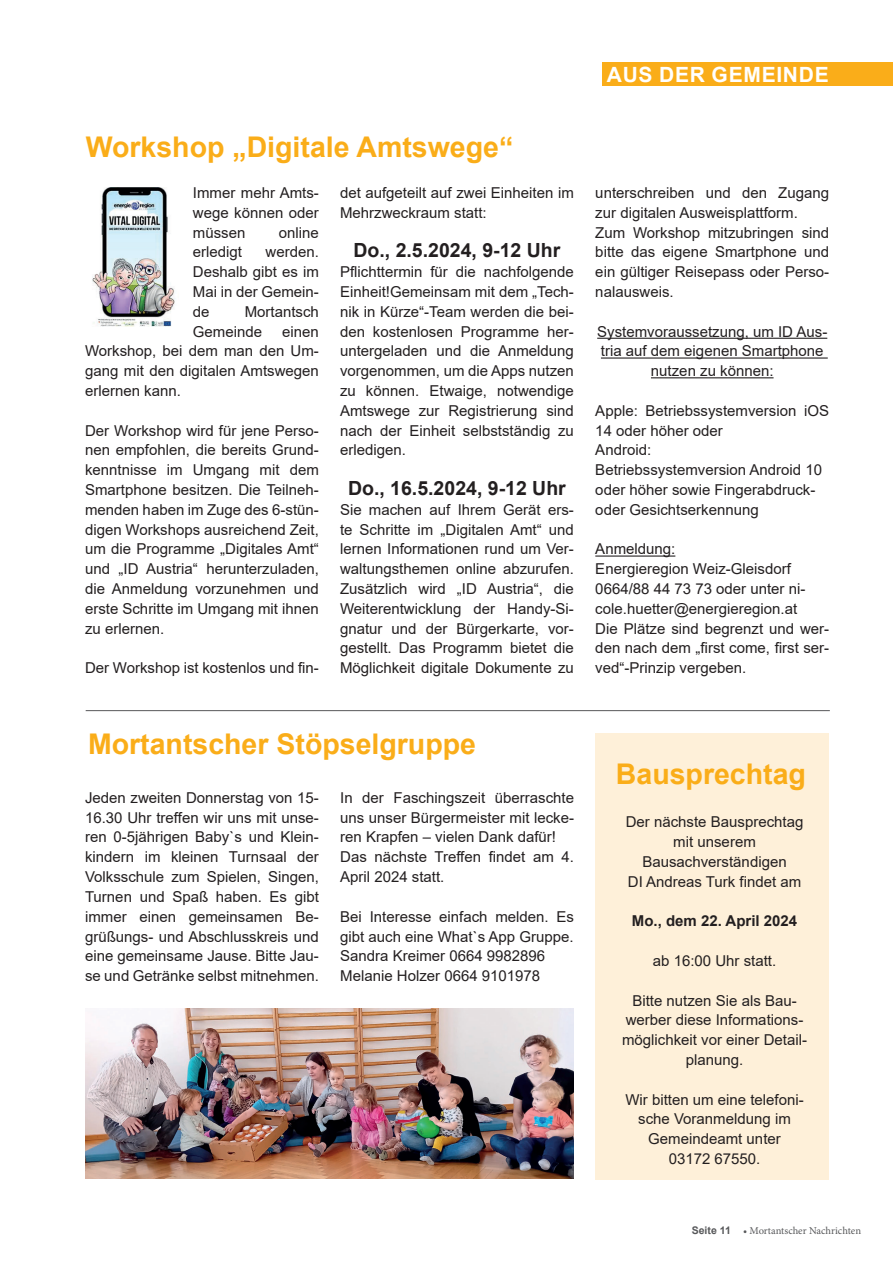
<style>
.page{position:relative;width:893px;height:1263px;background:#fff}
.page>*{position:absolute;margin:0;border:0;box-sizing:border-box;transform-origin:0 0}
.t1{font:700 28.5px "Arial";color:#faad19}
.t2{font:700 21px "Arial";letter-spacing:.035em;color:#fff}
.t3{font:700 19.5px "Arial";color:#231f20}
.t4{font:15px/19.8px "Arial";color:#231f20;text-align:justify}
.t5{font:700 15px "Arial";color:#231f20}
.t6{font:10.5px "Minion Pro";letter-spacing:-.005em;color:#57585a}
.s1{font-family:"Arial";font-weight:700}
</style>
<div class="page">
<img style="left:92px;top:187px;width:83px;height:139px">
<hr style="left:597px;top:338px;width:230px;height:1px;background:#231f20">
<hr style="left:601px;top:357px;width:227px;height:2px;background:#231f20">
<hr style="left:651px;top:377px;width:123px;height:1px;background:#231f20">
<hr style="left:595px;top:555px;width:80px;height:2px;background:#231f20">
<hr style="left:86px;top:710px;width:744px;height:1px;background:#57585a">
<img style="left:85px;top:1008px;width:488px;height:170px">
<div style="left:595px;top:733px;width:234px;height:446px;background:#fef0d9"></div>
<div style="left:603px;top:62px;width:290px;height:24px;background:#faad19"></div>
<h1 class="t1" style="left:86px;top:126px;width:429px">Workshop „Digitale Amtswege“</h1>
<p class="t4" style="left:193px;top:183px;width:128px">Immer mehr Amts&shy;wege können oder müssen</p>
<p class="t4" style="left:279px;top:222px;width:42px">online</p>
<p class="t4" style="left:193px;top:242px;width:128px;text-indent:73px">werden.<br>Deshalb gibt es im Mai in der Gemein&shy;de</p>
<p class="t4" style="left:193px;top:242px;width:51px">erledigt</p>
<p class="t4" style="left:193px;top:302px;width:128px;text-indent:52px">Mortantsch<br>Gemeinde</p>
<p class="t4" style="left:85px;top:321px;width:235px;text-indent:197px">einen Workshop, bei dem man den Um&shy;gang mit den digitalen Amtswegen erlernen kann.</p>
<p class="t4" style="left:85px;top:420px;width:235px">Der Workshop wird für jene Perso&shy;nen empfohlen, die bereits Grund&shy;kenntnisse im Umgang mit dem Smartphone besitzen. Die Teilneh&shy;menden haben im Zuge des 6-stün&shy;digen Workshops ausreichend Zeit, um die Programme „Digitales Amt“ und „ID Austria“ herunterzuladen, die Anmeldung vorzunehmen und erste Schritte im Umgang mit ihnen zu erlernen.</p>
<p class="t4" style="left:85px;top:658px;width:235px">Der Workshop ist kostenlos und fin-</p>
<p class="t4" style="left:340px;top:183px;width:235px">det aufgeteilt auf zwei Einheiten im<br>Mehrzweckraum statt:</p>
<h3 class="t3" style="left:353px;top:237px;width:209px">Do., 2.5.2024, 9-12 Uhr</h3>
<p class="t4" style="left:340px;top:262px;width:235px">Pflichttermin für die nachfolgende Einheit!Gemeinsam mit dem „Tech&shy;nik in Kürze“-Team werden die bei&shy;den kostenlosen Programme her&shy;untergeladen und die Anmeldung vorgenommen, um die Apps nutzen zu können. Etwaige, notwendige Amtswege zur Registrierung sind nach der Einheit selbstständig zu erledigen.</p>
<h3 class="t3" style="left:348px;top:474px;width:219px">Do., 16.5.2024, 9-12 Uhr</h3>
<p class="t4" style="left:340px;top:500px;width:235px">Sie machen auf Ihrem Gerät ers&shy;te Schritte im „Digitalen Amt“ und lernen Informationen rund um Ver&shy;waltungsthemen online abzurufen.<br>Zusätzlich wird „ID Austria“, die Weiterentwicklung der Handy-Si&shy;gnatur und der Bürgerkarte, vor&shy;gestellt. Das Programm bietet die Möglichkeit digitale Dokumente zu</p>
<h2 class="t2" style="left:607px;top:60px;width:223px">AUS DER GEMEINDE</h2>
<p class="t4" style="left:595px;top:183px;width:235px;text-align:left">unterschreiben und den Zugang zur digitalen Ausweisplattform.<br>Zum Workshop mitzubringen sind bitte das eigene Smartphone und ein gültiger Reisepass oder Perso&shy;nalausweis.</p>
<p class="t4" style="left:597px;top:321px;width:232px;text-align:center">Systemvoraussetzung, um ID Aus&shy;tria auf dem eigenen Smartphone nutzen zu können:</p>
<p class="t4" style="left:595px;top:401px;width:235px;text-align:left">Apple: Betriebssystemversion iOS<br>14 oder höher oder<br>Android:<br>Betriebssystemversion Android 10 oder höher sowie Fingerabdruck&shy;oder Gesichtserkennung</p>
<p class="t4" style="left:595px;top:539px;width:235px;text-align:left">Anmeldung:<br>Energieregion Weiz-Gleisdorf<br>0664/88 44 73 73 oder unter ni&shy;cole.huetter@energieregion.at<br>Die Plätze sind begrenzt und wer&shy;den nach dem „first come, first ser&shy;ved“-Prinzip vergeben.</p>
<h1 class="t1" style="left:88px;top:724px;width:389px">Mortantscher Stöpselgruppe</h1>
<p class="t4" style="left:340px;top:788px;width:235px;text-align:left">In der Faschingszeit überraschte uns unser Bürgermeister mit lecke&shy;ren Krapfen – vielen Dank dafür!<br>Das nächste Treffen findet am 4.<br>April 2024 statt.</p>
<p class="t4" style="left:340px;top:906px;width:235px;text-align:left">Bei Interesse einfach melden. Es gibt auch eine What`s App Gruppe.<br>Sandra Kreimer 0664 9982896<br>Melanie Holzer 0664 9101978</p>
<p class="t4" style="left:85px;top:788px;width:235px">Jeden zweiten Donnerstag von 15- 16.30 Uhr treffen wir uns mit unse&shy;ren 0-5jährigen Baby`s und Klein&shy;kindern im kleinen Turnsaal der Volksschule zum Spielen, Singen, Turnen und Spaß haben. Es gibt immer einen gemeinsamen Be&shy;grüßungs- und Abschlusskreis und eine gemeinsame Jause. Bitte Jau&shy;se und Getränke selbst mitnehmen.</p>
<h1 class="t1" style="left:616px;top:754px;width:192px">Bausprechtag</h1>
<p class="t4" style="left:626px;top:812px;width:179px;text-align:center">Der nächste Bausprechtag mit unserem<br>Bausachverständigen<br>DI Andreas Turk findet am</p>
<p class="t5" style="left:632px;top:910px;width:167px">Mo., dem 22. April 2024</p>
<p class="t4" style="left:653px;top:951px;width:125px">ab 16:00 Uhr statt.</p>
<p class="t4" style="left:622px;top:990px;width:187px;text-align:center">Bitte nutzen Sie als Bau&shy;werber diese Informations&shy;möglichkeit vor einer Detail&shy;planung.</p>
<p class="t4" style="left:625px;top:1089px;width:180px;text-align:center">Wir bitten um eine telefoni&shy;sche Voranmeldung im<br>Gemeindeamt unter<br>03172 67550.</p>
<p class="t6" style="left:692px;top:1223px;width:171px"><span class="s1">Seite 11</span> • Mortantscher Nachrichten</p>
</div>
